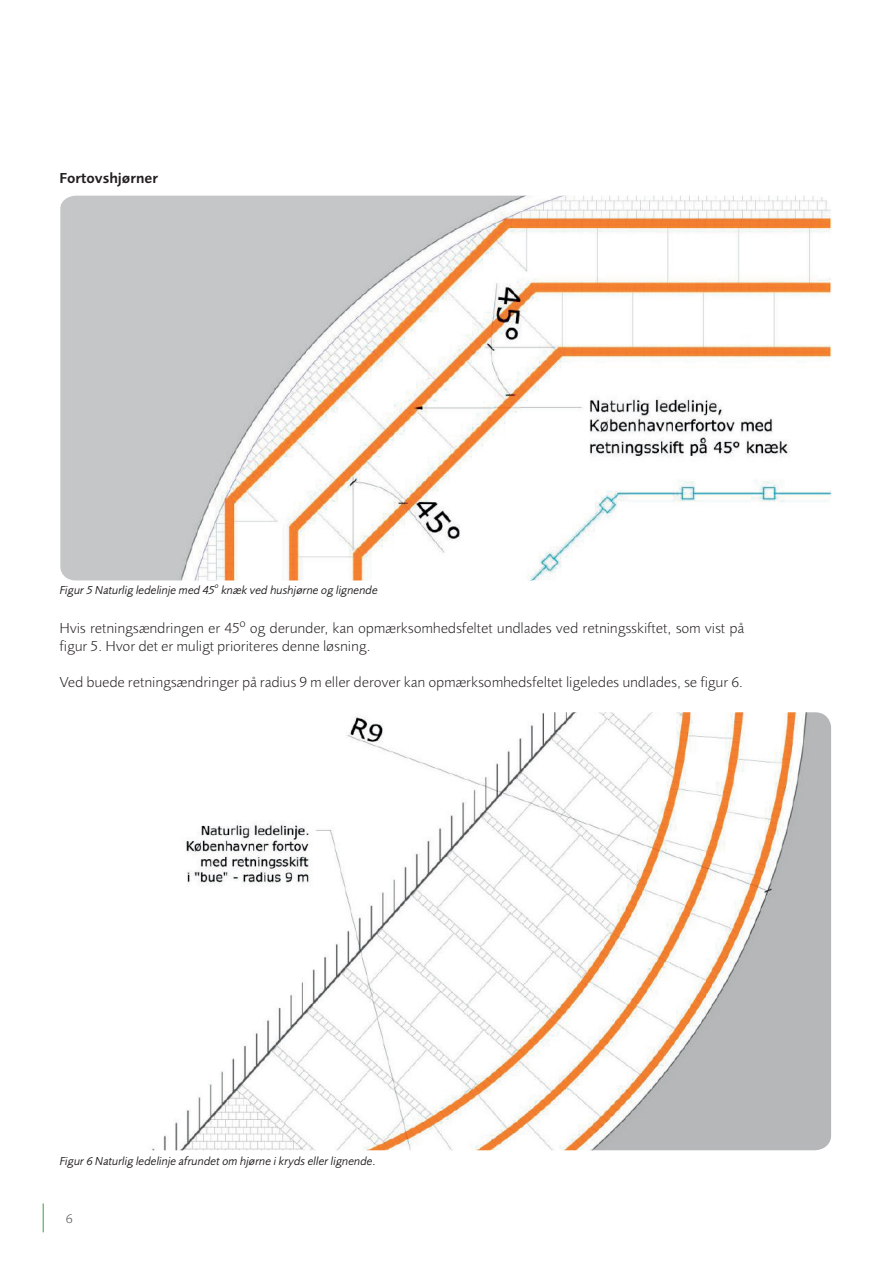
<style>
.page{position:relative;width:893px;height:1263px;background:#fff}
.page>*{position:absolute;margin:0;border:0;box-sizing:border-box;transform-origin:0 0}
.t1{font:300 15px/18px "Foundry Sans";color:#231f20}
.t2{font:15px "Foundry Sans Demi";color:#231f20}
.t3{font:300 13.5px "Foundry Sans";color:#57585a}
.t4{font:italic 12px "Foundry Sans";color:#231f20}
.t5{font:italic 7.5px "Foundry Sans";color:#231f20}
</style>
<div class="page">
<svg style="left:43px;top:1203px;width:1px;height:29px"></svg>
<img style="left:60px;top:196px;width:771px;height:384px">
<img style="left:152px;top:712px;width:679px;height:438px">
<p class="t2" style="left:60px;top:169px;width:100px">Fortovshjørner</p>
<p class="t4" style="left:60px;top:583px;width:157px">Figur 5 Naturlig ledelinje med 45</p>
<p class="t5" style="left:215px;top:581px;width:5px">o</p>
<p class="t4" style="left:221px;top:583px;width:158px">knæk ved hushjørne og lignende</p>
<p class="t1" style="left:60px;top:619px;width:686px">Hvis retningsændringen er 45<sup>o</sup> og derunder, kan opmærksomhedsfeltet undlades ved retningsskiftet, som vist på figur 5. Hvor det er muligt prioriteres denne løsning.</p>
<p class="t1" style="left:60px;top:673px;width:685px">Ved buede retningsændringer på radius 9 m eller derover kan opmærksomhedsfeltet ligeledes undlades, se figur 6.</p>
<p class="t4" style="left:60px;top:1154px;width:318px">Figur 6 Naturlig ledelinje afrundet om hjørne i kryds eller lignende.</p>
<p class="t3" style="left:66px;top:1210px;width:8px">6</p>
</div>
